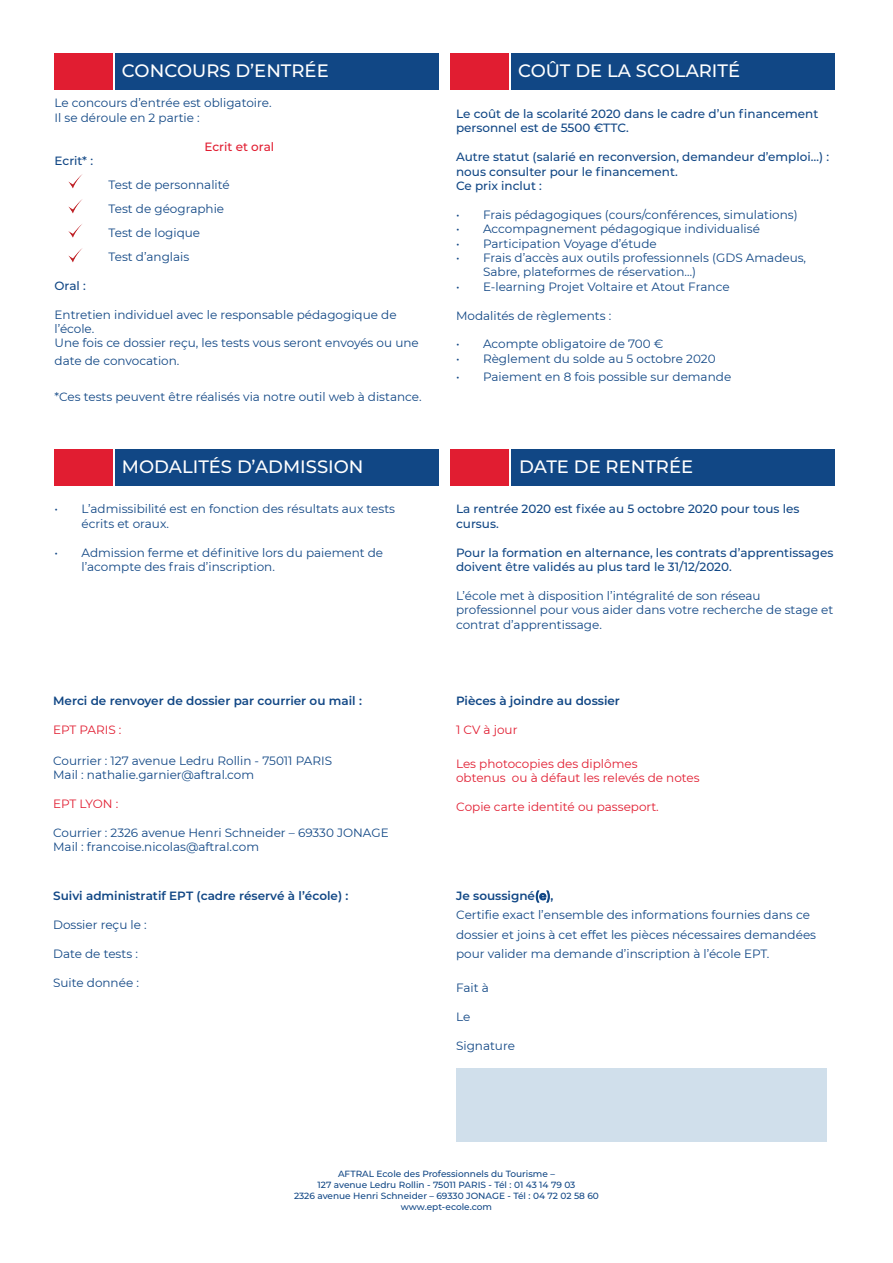
<style>
.page{position:relative;width:893px;height:1263px;background:#fff}
.page>*{position:absolute;margin:0;border:0;box-sizing:border-box;transform-origin:0 0}
.t1{font:500 18px "Montserrat";color:#fff}
.t2{font:12px/14.4px "Montserrat";color:#114785}
.t3{font:500 12px/14.4px "Montserrat";color:#114785}
.t4{font:12px/14.4px "Montserrat";color:#e11d31}
.t5{font:600 12px "Montserrat";color:#114785}
.t6{font:500 12px "Montserrat";color:#e11d31}
.t7{font:500 9px/10.8px "Montserrat";color:#114785;text-align:center}
.s1{font-weight:600}
.s2{font-weight:500}
</style>
<div class="page">
<div style="left:451px;top:449px;width:58px;height:36px;background:#e11d31"></div>
<div style="left:55px;top:449px;width:58px;height:36px;background:#e11d31"></div>
<div style="left:451px;top:53px;width:58px;height:37px;background:#e11d31"></div>
<div style="left:55px;top:53px;width:58px;height:37px;background:#e11d31"></div>
<div style="left:512px;top:449px;width:323px;height:36px;background:#114785"></div>
<div style="left:116px;top:449px;width:323px;height:36px;background:#114785"></div>
<div style="left:512px;top:53px;width:323px;height:36px;background:#114785"></div>
<div style="left:116px;top:53px;width:323px;height:36px;background:#114785"></div>
<img style="left:68px;top:174px;width:15px;height:89px">
<div style="left:456px;top:1068px;width:371px;height:74px;background:#d0dfeb"></div>
<h1 class="t1" style="left:122px;top:58px;width:208px">CONCOURS D’ENTRÉE</h1>
<h1 class="t1" style="left:518px;top:58px;width:224px">COÛT DE LA SCOLARITÉ</h1>
<p class="t2" style="left:55px;top:95px;width:218px">Le concours d’entrée est obligatoire.<br>Il se déroule en 2 partie :</p>
<p class="t6" style="left:205px;top:138px;width:71px">Ecrit et oral</p>
<p class="t3" style="left:55px;top:153px;width:40px">Ecrit* :</p>
<p class="t2" style="left:109px;top:172px;width:123px;line-height:24px">Test de personnalité<br>Test de géographie<br>Test de logique<br>Test d’anglais</p>
<p class="t3" style="left:55px;top:278px;width:33px">Oral :</p>
<p class="t2" style="left:55px;top:307px;width:366px">Entretien individuel avec le responsable pédagogique de l’école.<br>Une fois ce dossier reçu, les tests vous seront envoyés ou une</p>
<p class="t2" style="left:55px;top:353px;width:126px">date de convocation.</p>
<p class="t2" style="left:55px;top:389px;width:369px">*Ces tests peuvent être réalisés via notre outil web à distance.</p>
<p class="t3" style="left:456px;top:106px;width:364px">Le coût de la scolarité 2020 dans le cadre d’un financement personnel est de 5500 €TTC.</p>
<p class="t3" style="left:456px;top:149px;width:375px">Autre statut (salarié en reconversion, demandeur d’emploi…) : nous consulter pour le financement.<br>Ce prix inclut :</p>
<p class="t2" style="left:456px;top:207px;width:343px">• Frais pédagogiques (cours/conférences, simulations)</p>
<p class="t2" style="left:456px;top:221px;width:305px">• Accompagnement pédagogique individualisé</p>
<p class="t2" style="left:456px;top:236px;width:202px">• Participation Voyage d’étude</p>
<p class="t2" style="left:483px;top:250px;width:325px;text-indent:-27px">• Frais d’accès aux outils professionnels (GDS Amadeus,<br>Sabre, plateformes de réservation…)</p>
<p class="t2" style="left:456px;top:279px;width:275px">• E-learning Projet Voltaire et Atout France</p>
<p class="t2" style="left:456px;top:308px;width:157px">Modalités de règlements :</p>
<p class="t2" style="left:456px;top:336px;width:209px">• Acompte obligatoire de 700 €</p>
<p class="t2" style="left:456px;top:351px;width:261px">• Règlement du solde au 5 octobre 2020</p>
<p class="t2" style="left:456px;top:369px;width:277px">• Paiement en 8 fois possible sur demande</p>
<h1 class="t1" style="left:122px;top:454px;width:243px">MODALITÉS D’ADMISSION</h1>
<h1 class="t1" style="left:519px;top:454px;width:176px">DATE DE RENTRÉE</h1>
<p class="t2" style="left:82px;top:502px;width:315px;text-indent:-27px">• L’admissibilité est en fonction des résultats aux tests écrits et oraux.</p>
<p class="t2" style="left:82px;top:545px;width:303px;text-indent:-27px">• Admission ferme et définitive lors du paiement de l’acompte des frais d’inscription.</p>
<p class="t5" style="left:53px;top:692px;width:310px">Merci de renvoyer de dossier par courrier ou mail :</p>
<p class="t4" style="left:53px;top:722px;width:70px">EPT PARIS :</p>
<p class="t2" style="left:53px;top:753px;width:280px">Courrier : 127 avenue Ledru Rollin - 75011 PARIS<br>Mail : nathalie.garnier@aftral.com</p>
<p class="t4" style="left:53px;top:796px;width:67px">EPT LYON :</p>
<p class="t2" style="left:53px;top:825px;width:337px">Courrier : 2326 avenue Henri Schneider – 69330 JONAGE<br>Mail : francoise.nicolas@aftral.com</p>
<p class="t5" style="left:53px;top:888px;width:297px">Suivi administratif EPT (cadre réservé à l’école) :</p>
<p class="t2" style="left:53px;top:917px;width:95px">Dossier reçu le :</p>
<p class="t2" style="left:53px;top:946px;width:86px">Date de tests :</p>
<p class="t2" style="left:53px;top:975px;width:87px">Suite donnée :</p>
<p class="t3" style="left:456px;top:501px;width:345px">La rentrée 2020 est fixée au 5 octobre 2020 pour tous les cursus.</p>
<p class="t3" style="left:456px;top:545px;width:379px">Pour la formation en alternance, les contrats d’apprentissages doivent être validés au plus tard le 31/12/2020.</p>
<p class="t2" style="left:456px;top:588px;width:379px">L’école met à disposition l’intégralité de son réseau professionnel pour vous aider dans votre recherche de stage et contrat d’apprentissage.</p>
<p class="t5" style="left:456px;top:692px;width:165px">Pièces à joindre au dossier</p>
<p class="t4" style="left:456px;top:722px;width:63px">1 CV à jour</p>
<p class="t4" style="left:456px;top:756px;width:245px">Les photocopies des diplômes<br>obtenus ou à défaut les relevés de notes</p>
<p class="t4" style="left:456px;top:799px;width:204px">Copie carte identité ou passeport.</p>
<p class="t2" style="left:456px;top:885px;width:362px;line-height:19.4px"><span class="s1">Je soussigné</span><span class="s2">(e)</span><span class="s1">,<br></span>Certifie exact l’ensemble des informations fournies dans ce dossier et joins à cet effet les pièces nécessaires demandées pour valider ma demande d’inscription à l’école EPT.</p>
<p class="t2" style="left:456px;top:980px;width:34px">Fait à</p>
<p class="t2" style="left:456px;top:1009px;width:16px">Le</p>
<p class="t2" style="left:456px;top:1038px;width:60px">Signature</p>
<p class="t7" style="left:294px;top:1168px;width:306px">AFTRAL Ecole des Professionnels du Tourisme –<br>127 avenue Ledru Rollin - 75011 PARIS - Tél : 01 43 14 79 03<br>2326 avenue Henri Schneider – 69330 JONAGE - Tél : 04 72 02 58 60 www.ept-ecole.com</p>
</div>
